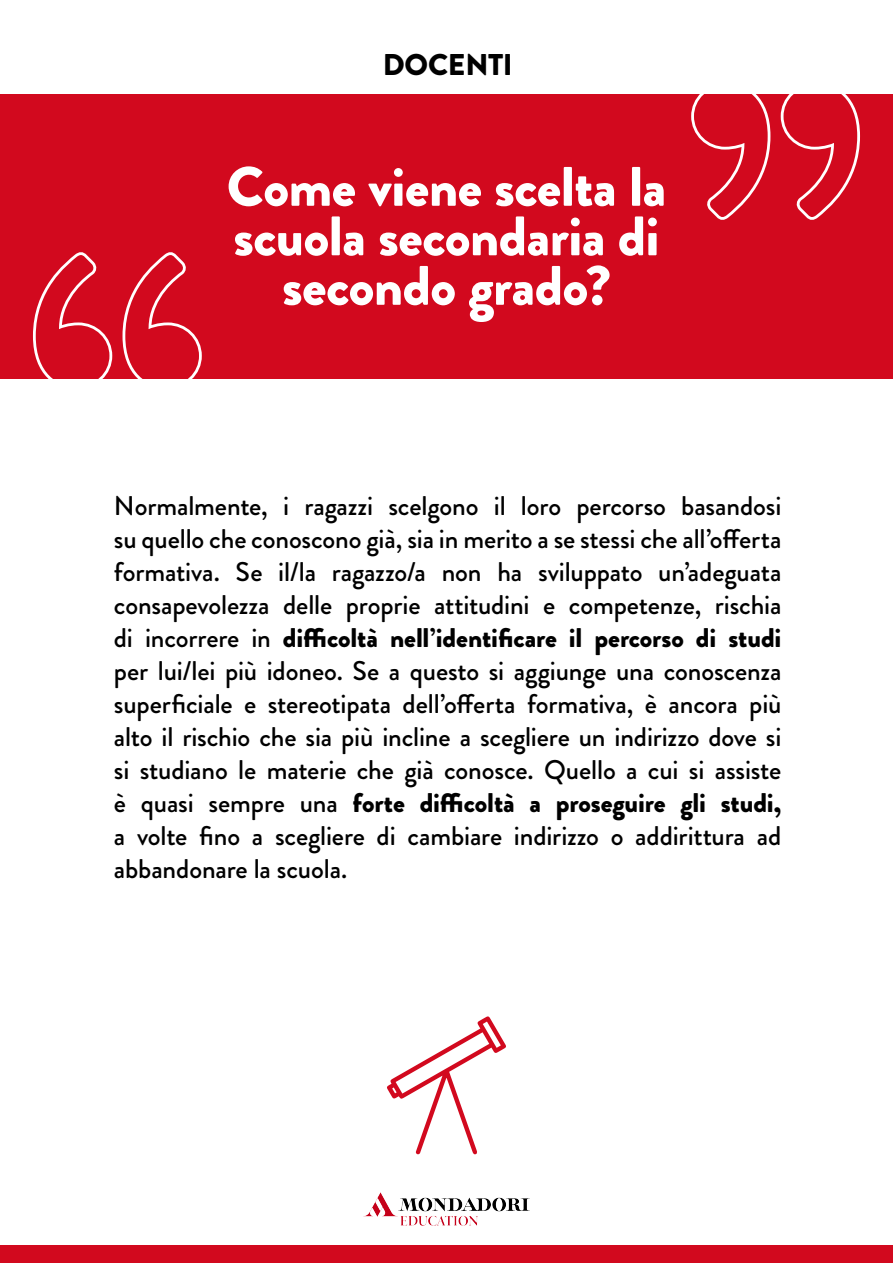
<style>
.page{position:relative;width:893px;height:1263px;background:#fff}
.page>*{position:absolute;margin:0;border:0;box-sizing:border-box;transform-origin:0 0}
.t1{font:900 55.5px/49.5px "Brandon Grotesque";letter-spacing:-.01em;color:#fff;text-align:center}
.t2{font:900 30px "Brandon Grotesque";letter-spacing:-.01em;color:#000}
.t3{font:500 27px/33px "Brandon Grotesque";letter-spacing:-.005em;color:#000;text-align:justify}
.s1{font-weight:900}
</style>
<div class="page">
<img style="left:363px;top:1193px;width:167px;height:32px">
<div style="left:0;top:1246px;width:893px;height:17px;background:#d2091e"></div>
<div style="left:0;top:94px;width:893px;height:284px;background:#d2091e"></div>
<svg style="left:33px;top:252px;width:169px;height:126px"></svg>
<svg style="left:691px;top:94px;width:169px;height:126px"></svg>
<svg style="left:387px;top:1016px;width:119px;height:139px"></svg>
<p class="t2" style="left:383px;top:43px;width:132px">DOCENTI</p>
<p class="t1" style="left:227px;top:163px;width:441px">Come viene scelta la scuola secondaria di secondo grado?</p>
<p class="t3" style="left:114px;top:489px;width:669px">Normalmente, i ragazzi scelgono il loro percorso basandosi su quello che conoscono già, sia in merito a se stessi che all’offerta formativa. Se il/la ragazzo/a non ha sviluppato un’adeguata consapevolezza delle proprie attitudini e competenze, rischia di incorrere in <span class="s1">difficoltà nell’identificare il percorso di studi </span>per lui/lei più idoneo. Se a questo si aggiunge una conoscenza superficiale e stereotipata dell’offerta formativa, è ancora più alto il rischio che sia più incline a scegliere un indirizzo dove si si studiano le materie che già conosce. Quello a cui si assiste è quasi sempre una <span class="s1">forte difficoltà a proseguire gli studi, </span>a volte fino a scegliere di cambiare indirizzo o addirittura ad abbandonare la scuola.</p>
</div>
